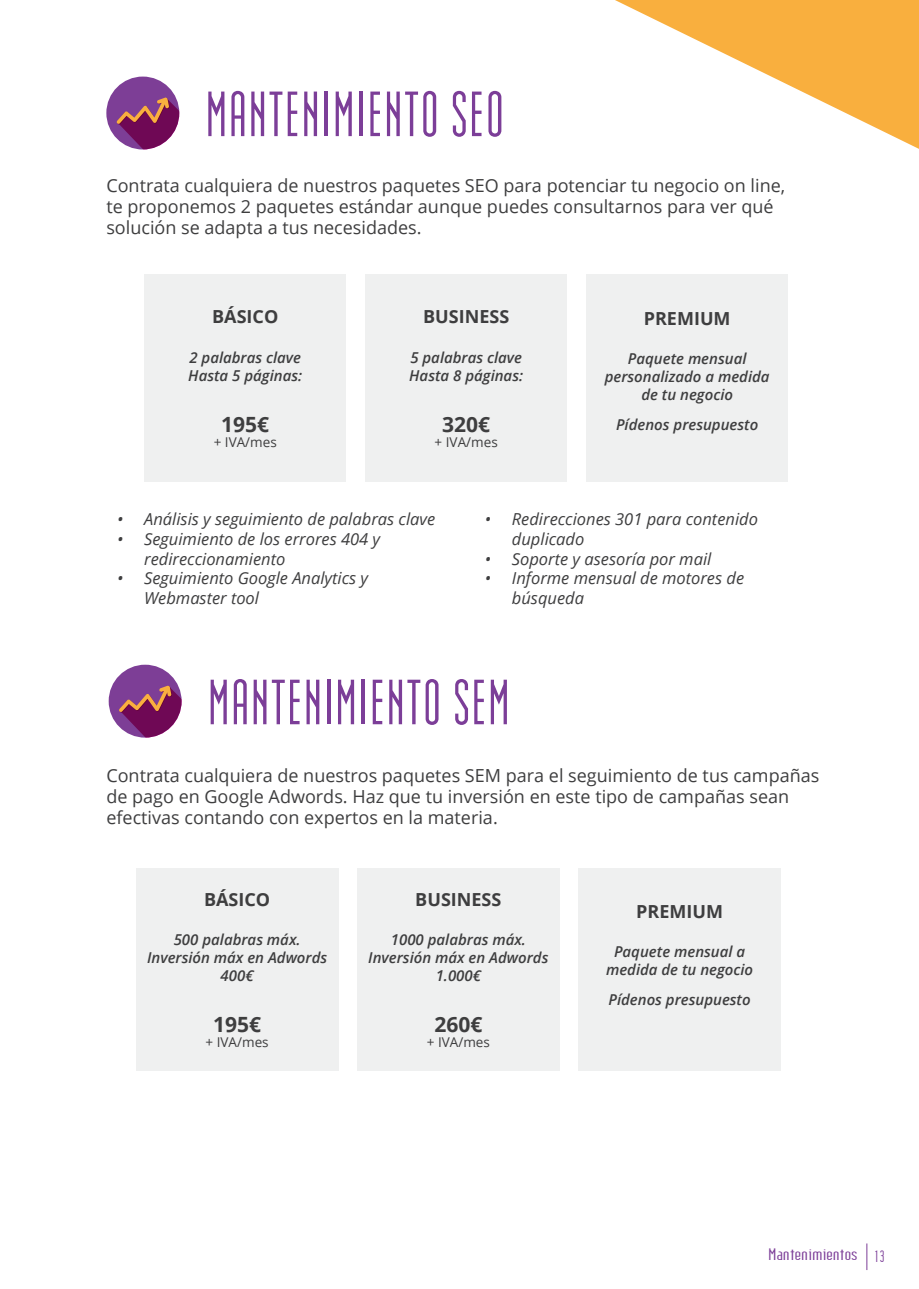
<style>
.page{position:relative;width:919px;height:1289px;background:#fff}
.page>*{position:absolute;margin:0;border:0;box-sizing:border-box;transform-origin:0 0}
.t1{font:63px "Institution";color:#7c3e98}
.t2{font:700 21px "Open Sans";color:#3e3e3f}
.t3{font:18px/21px "Open Sans";color:#3e3e3f}
.t4{font:700 18px "Open Sans";color:#3e3e3f}
.t5{font:italic 16.5px/19.8px "Open Sans";color:#3e3e3f}
.t6{font:16.5px "Institution";color:#7c3e98;scale:1.43 1}
.t7{font:italic 600 15px/18px "Open Sans";color:#3e3e3f;text-align:center}
.t8{font:13.5px "Open Sans";color:#3e3e3f}
</style>
<div class="page">
<svg style="left:615px;top:0;width:303px;height:149px"></svg>
<svg style="left:866px;top:1243px;width:1px;height:26px"></svg>
<div style="left:106px;top:77px;width:73px;height:72px;background:#7d3e96;border-radius:50%"></div>
<svg style="left:116px;top:97px;width:63px;height:52px"></svg>
<div style="left:144px;top:274px;width:202px;height:208px;background:#eff0f0"></div>
<div style="left:365px;top:274px;width:202px;height:208px;background:#eff0f0"></div>
<div style="left:586px;top:274px;width:202px;height:208px;background:#eff0f0"></div>
<div style="left:136px;top:868px;width:202px;height:202px;background:#eff0f0"></div>
<div style="left:357px;top:868px;width:202px;height:202px;background:#eff0f0"></div>
<div style="left:578px;top:868px;width:202px;height:202px;background:#eff0f0"></div>
<div style="left:109px;top:664px;width:73px;height:73px;background:#7d3e96;border-radius:50%"></div>
<svg style="left:119px;top:685px;width:63px;height:52px"></svg>
<h1 class="t1" style="left:205px;top:81px;width:301px">MANTENIMIENTO SEO</h1>
<p class="t3" style="left:106px;top:175px;width:680px">Contrata cualquiera de nuestros paquetes SEO para potenciar tu negocio on line, te proponemos 2 paquetes estándar aunque puedes consultarnos para ver qué solución se adapta a tus necesidades.</p>
<p class="t4" style="left:212px;top:304px;width:68px">BÁSICO</p>
<p class="t7" style="left:188px;top:348px;width:115px;text-align:left">2 palabras clave<br>Hasta 5 páginas:</p>
<p class="t2" style="left:221px;top:409px;width:49px">195€</p>
<p class="t8" style="left:214px;top:432px;width:65px">+ IVA/mes</p>
<p class="t4" style="left:423px;top:304px;width:88px">BUSINESS</p>
<p class="t7" style="left:409px;top:348px;width:115px;text-align:left">5 palabras clave<br>Hasta 8 páginas:</p>
<p class="t2" style="left:442px;top:409px;width:49px">320€</p>
<p class="t8" style="left:434px;top:432px;width:65px">+ IVA/mes</p>
<p class="t4" style="left:643px;top:305px;width:88px">PREMIUM</p>
<p class="t7" style="left:604px;top:349px;width:166px">Paquete mensual personalizado a medida de tu negocio</p>
<p class="t7" style="left:616px;top:415px;width:144px">Pídenos presupuesto</p>
<p class="t5" style="left:117px;top:508px;width:319px">• Análisis y seguimiento de palabras clave</p>
<p class="t5" style="left:144px;top:528px;width:237px;text-indent:-27px">• Seguimiento de los errores 404 y redireccionamiento</p>
<p class="t5" style="left:144px;top:568px;width:225px;text-indent:-27px">• Seguimiento Google Analytics y<br>Webmaster tool</p>
<p class="t5" style="left:512px;top:508px;width:247px;text-indent:-27px">• Redirecciones 301 para contenido duplicado</p>
<p class="t5" style="left:485px;top:548px;width:228px">• Soporte y asesoría por mail</p>
<p class="t5" style="left:512px;top:568px;width:234px;text-indent:-27px">• Informe mensual de motores de búsqueda</p>
<h1 class="t1" style="left:207px;top:668px;width:305px">MANTENIMIENTO SEM</h1>
<p class="t3" style="left:106px;top:764px;width:714px">Contrata cualquiera de nuestros paquetes SEM para el seguimiento de tus campañas de pago en Google Adwords. Haz que tu inversión en este tipo de campañas sean efectivas contando con expertos en la materia.</p>
<p class="t4" style="left:204px;top:886px;width:68px">BÁSICO</p>
<p class="t7" style="left:147px;top:930px;width:182px">500 palabras máx.<br>Inversión máx en Adwords<br>400€</p>
<p class="t2" style="left:213px;top:1009px;width:49px">195€</p>
<p class="t8" style="left:205px;top:1033px;width:65px">+ IVA/mes</p>
<p class="t4" style="left:415px;top:886px;width:88px">BUSINESS</p>
<p class="t7" style="left:368px;top:930px;width:182px">1000 palabras máx.<br>Inversión máx en Adwords<br>1.000€</p>
<p class="t2" style="left:434px;top:1009px;width:49px">260€</p>
<p class="t8" style="left:427px;top:1033px;width:65px">+ IVA/mes</p>
<p class="t4" style="left:636px;top:898px;width:88px">PREMIUM</p>
<p class="t7" style="left:606px;top:942px;width:149px">Paquete mensual a medida de tu negocio</p>
<p class="t7" style="left:608px;top:990px;width:144px">Pídenos presupuesto</p>
<p class="t6" style="left:768px;top:1245px;width:83px">Mantenimientos 13</p>
</div>
